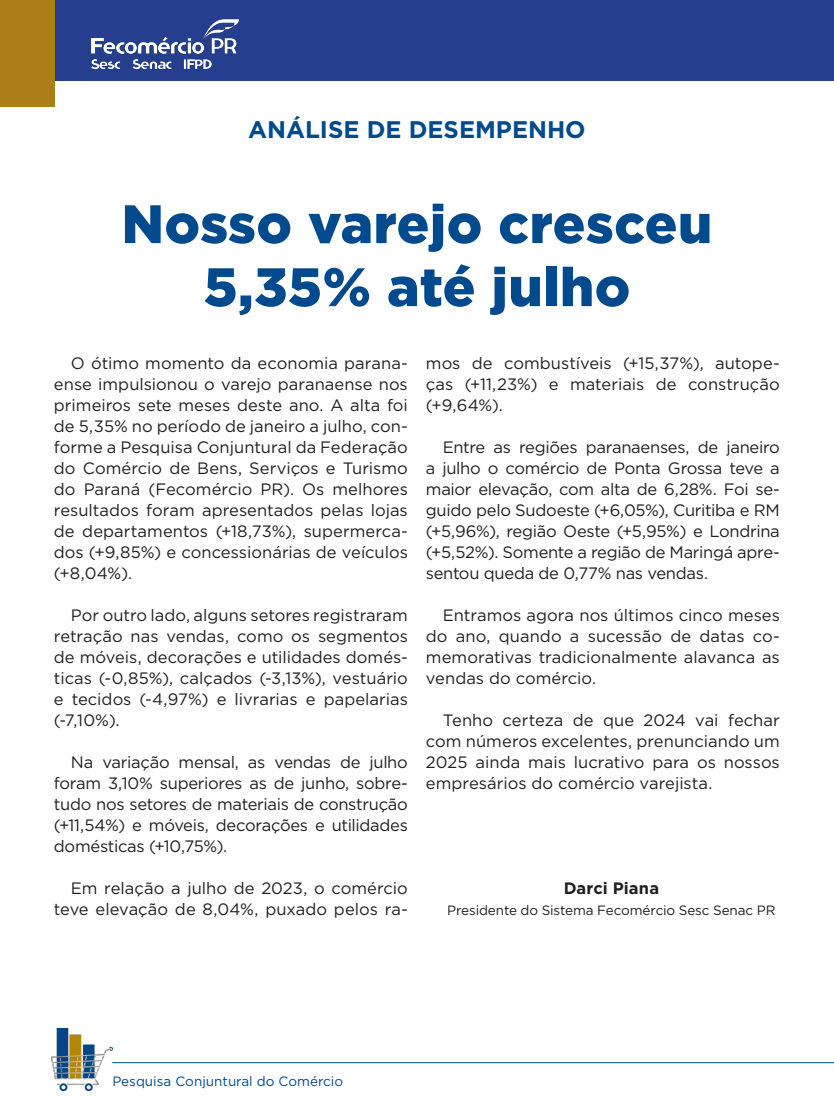
<style>
.page{position:relative;width:834px;height:1106px;background:#fff}
.page>*{position:absolute;margin:0;border:0;box-sizing:border-box;transform-origin:0 0}
.TITULO1{font:900 54px/63px "Gotham";letter-spacing:.01em;color:#004a8d;text-align:center}
.CHAPEU{font:700 24px "Gotham";color:#004a8d}
.TEXTO{font:16.5px/21px "Gotham";letter-spacing:-.005em;color:#231f20;text-align:justify}
.TEXTO-2{font:700 16.5px "Gotham";letter-spacing:.005em;color:#231f20}
.TEXTO-3{font:13.5px "Gotham";letter-spacing:-.01em;color:#231f20}
.t1{font:13.5px "Gotham";color:#004a8d}
</style>
<div class="page">
<img style="left:52px;top:1028px;width:60px;height:62px">
<hr style="left:112px;top:1062px;width:721px;height:1px;background:#004a8d">
<div style="left:1px;top:0;width:832px;height:81px;background:#253f8e"></div>
<div style="left:0;top:0;width:55px;height:106px;background:#ab7e16"></div>
<img style="left:91px;top:19px;width:148px;height:51px">
<p class="CHAPEU" style="left:248px;top:114px;width:339px">ANÁLISE DE DESEMPENHO</p>
<p class="TITULO1" style="left:121px;top:192px;width:592px">Nosso varejo cresceu<br>5,35% até julho</p>
<p class="TEXTO" style="left:54px;top:352px;width:355px;text-indent:17px">O ótimo momento da economia parana&shy;ense impulsionou o varejo paranaense nos primeiros sete meses deste ano. A alta foi de 5,35% no período de janeiro a julho, con&shy;forme a Pesquisa Conjuntural da Federação do Comércio de Bens, Serviços e Turismo do Paraná (Fecomércio PR). Os melhores resultados foram apresentados pelas lojas de departamentos (+18,73%), supermerca&shy;dos (+9,85%) e concessionárias de veículos (+8,04%).</p>
<p class="TEXTO" style="left:54px;top:604px;width:355px;text-indent:17px">Por outro lado, alguns setores registraram retração nas vendas, como os segmentos de móveis, decorações e utilidades domés&shy;ticas (-0,85%), calçados (-3,13%), vestuário e tecidos (-4,97%) e livrarias e papelarias (-7,10%).</p>
<p class="TEXTO" style="left:54px;top:751px;width:355px;text-indent:17px">Na variação mensal, as vendas de julho foram 3,10% superiores as de junho, sobre&shy;tudo nos setores de materiais de construção (+11,54%) e móveis, decorações e utilidades domésticas (+10,75%).</p>
<p class="TEXTO" style="left:54px;top:877px;width:355px;text-align:right">Em relação a julho de 2023, o comércio teve elevação de 8,04%, puxado pelos ra-</p>
<p class="TEXTO" style="left:426px;top:352px;width:355px">mos de combustíveis (+15,37%), autope&shy;ças (+11,23%) e materiais de construção (+9,64%).</p>
<p class="TEXTO" style="left:426px;top:436px;width:355px;text-indent:17px">Entre as regiões paranaenses, de janeiro a julho o comércio de Ponta Grossa teve a maior elevação, com alta de 6,28%. Foi se&shy;guido pelo Sudoeste (+6,05%), Curitiba e RM (+5,96%), região Oeste (+5,95%) e Londrina (+5,52%). Somente a região de Maringá apre&shy;sentou queda de 0,77% nas vendas.</p>
<p class="TEXTO" style="left:426px;top:604px;width:355px;text-indent:17px">Entramos agora nos últimos cinco meses do ano, quando a sucessão de datas co&shy;memorativas tradicionalmente alavanca as vendas do comércio.</p>
<p class="TEXTO" style="left:426px;top:709px;width:355px;text-indent:17px">Tenho certeza de que 2024 vai fechar com números excelentes, prenunciando um 2025 ainda mais lucrativo para os nossos empresários do comércio varejista.</p>
<p class="TEXTO-2" style="left:563px;top:877px;width:97px">Darci Piana</p>
<p class="TEXTO-3" style="left:447px;top:902px;width:330px">Presidente do Sistema Fecomércio Sesc Senac PR</p>
<p class="t1" style="left:112px;top:1072px;width:232px">Pesquisa Conjuntural do Comércio</p>
</div>
